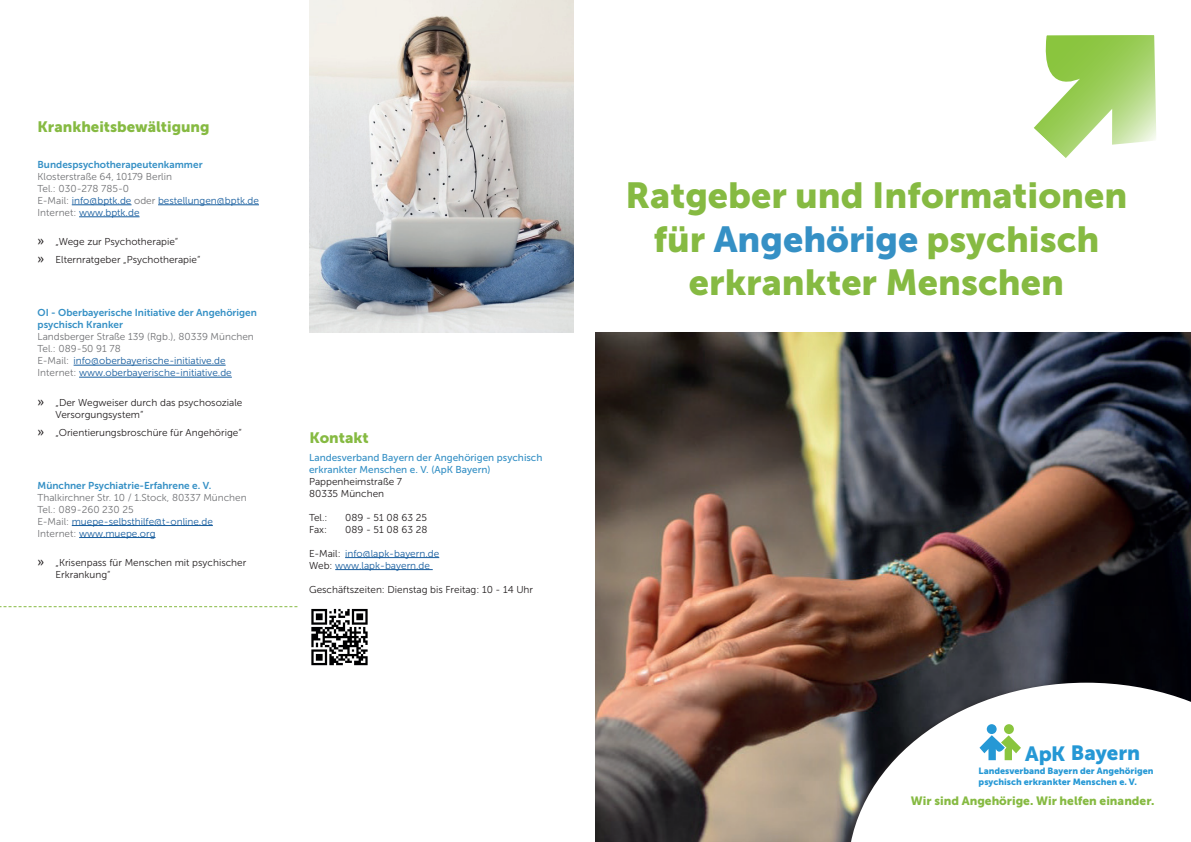
<style>
.page{position:relative;width:1191px;height:842px;background:#fff}
.page>*{position:absolute;margin:0;border:0;box-sizing:border-box;transform-origin:0 0}
.t1{font:36px/43.2px "Museo Sans 900";color:#86ba42;text-align:center}
.t2{font:20.5px "Museo Sans 900";color:#2598d5}
.t3{font:15px "Museo Sans 900";color:#86ba42}
.t4{font:12px "Museo Sans 900";color:#86ba42}
.t5{font:10px/12px "Museo Sans 300";color:#717275}
.t6{font:10px/12px "Museo Sans 300";color:#231f20}
.t7{font:10px/12px "Museo Sans 700";color:#3590c5}
.t8{font:10px/12px "Museo Sans 500";color:#3590c5}
.t9{font:10px/12px "Museo Sans 300";color:#175d9e}
.t10{font:9px/10.8px "Museo Sans 900";color:#2598d5}
.s1{color:#175d9e}
.s2{font-family:"Fira Sans";font-size:12px}
.s3{color:#231f20}
.s4{color:#3590c5}
</style>
<div class="page">
<hr style="left:72px;top:205px;width:59px;height:1px;background:#175d9e">
<hr style="left:158px;top:205px;width:101px;height:1px;background:#175d9e">
<hr style="left:79px;top:217px;width:60px;height:1px;background:#175d9e">
<hr style="left:74px;top:365px;width:152px;height:1px;background:#175d9e">
<hr style="left:79px;top:377px;width:153px;height:1px;background:#175d9e">
<hr style="left:72px;top:525px;width:141px;height:1px;background:#175d9e">
<hr style="left:79px;top:537px;width:76px;height:1px;background:#175d9e">
<img style="left:309px;top:0;width:264px;height:332px">
<hr style="left:345px;top:557px;width:94px;height:1px;background:#175d9e">
<hr style="left:335px;top:569px;width:98px;height:1px;background:#175d9e">
<svg style="left:1033px;top:35px;width:123px;height:123px"></svg>
<img style="left:595px;top:332px;width:596px;height:510px">
<div style="left:837px;top:680px;width:354px;height:162px;background:#231f20;opacity:.75"></div>
<svg style="left:848px;top:683px;width:343px;height:159px"></svg>
<svg style="left:0;top:606px;width:297px;height:1px"></svg>
<svg style="left:311px;top:608px;width:57px;height:58px"></svg>
<svg style="left:311px;top:609px;width:56px;height:56px"></svg>
<div style="left:986px;top:724px;width:10px;height:10px;background:#2598d5;border-radius:50%"></div>
<div style="left:1004px;top:724px;width:9px;height:10px;background:#8ac53e;border-radius:50%"></div>
<svg style="left:979px;top:735px;width:42px;height:25px"></svg>
<h3 class="t3" style="left:38px;top:119px;width:173px">Krankheitsbewältigung</h3>
<p class="t7" style="left:38px;top:158px;width:166px">Bundespsychotherapeutenkammer</p>
<p class="t5" style="left:38px;top:170px;width:223px">Klosterstraße 64, 10179 Berlin<br>Tel.: 030-278 785-0<br>E-Mail: <span class="s1">info@bptk.de</span> oder <span class="s1">bestellungen@bptk.de<br></span>Internet: <span class="s1">www.bptk.de</span></p>
<p class="t6" style="left:38px;top:233px;width:164px;line-height:17.7px"><span class="s2">»</span> „Wege zur Psychotherapie“<br><span class="s2">»</span> Elternratgeber „Psychotherapie“</p>
<p class="t7" style="left:38px;top:307px;width:221px">OI - Oberbayerische Initiative der Angehörigen psychisch Kranker</p>
<p class="t5" style="left:38px;top:331px;width:218px">Landsberger Straße 139 (Rgb.), 80339 München Tel.: 089-50 91 78<br>E-Mail: <span class="s1">info@oberbayerische-initiative.de </span>Internet: <span class="s1">www.oberbayerische-initiative.de</span></p>
<p class="t6" style="left:56px;top:396px;width:188px;text-indent:-18px"><span class="s2">»</span> „Der Wegweiser durch das psychosoziale<br>Versorgungsystem“</p>
<p class="t6" style="left:38px;top:426px;width:206px"><span class="s2">»</span> „Orientierungsbroschüre für Angehörige“</p>
<p class="t7" style="left:38px;top:479px;width:175px">Münchner Psychiatrie-Erfahrene e. V.</p>
<p class="t5" style="left:38px;top:491px;width:211px">Thalkirchner Str. 10 / 1.Stock, 80337 München Tel.: 089-260 230 25<br>E-Mail: <span class="s1">muepe-selbsthilfe@t-online.de </span>Internet: <span class="s1">www.muepe.org</span></p>
<p class="t6" style="left:56px;top:557px;width:192px;text-indent:-18px"><span class="s2">»</span> „Krisenpass für Menschen mit psychischer<br>Erkrankung“</p>
<h3 class="t3" style="left:309px;top:430px;width:61px">Kontakt</h3>
<p class="t8" style="left:309px;top:451px;width:235px">Landesverband Bayern der Angehörigen psychisch erkrankter Menschen e. V. (ApK Bayern)</p>
<p class="t6" style="left:309px;top:475px;width:95px">Pappenheimstraße 7<br>80335 München</p>
<p class="t6" style="left:309px;top:511px;width:20px">Tel.:</p>
<p class="t6" style="left:345px;top:511px;width:83px">089 - 51 08 63 25</p>
<p class="t6" style="left:309px;top:523px;width:20px">Fax:</p>
<p class="t6" style="left:345px;top:523px;width:84px">089 - 51 08 63 28</p>
<p class="t9" style="left:309px;top:547px;width:132px"><span class="s3">E-Mail:</span> info@lapk-bayern.de<br><span class="s3">Web:</span> www.lapk-bayern.de</p>
<p class="t6" style="left:309px;top:583px;width:225px">Geschäftszeiten: Dienstag bis Freitag: 10 - 14 Uhr</p>
<h1 class="t1" style="left:625px;top:174px;width:503px">Ratgeber und Informationen für <span class="s4">Angehörige</span> psychisch erkrankter Menschen</h1>
<h2 class="t2" style="left:1025px;top:741px;width:117px">Ap Bayern</h2>
<p class="t10" style="left:978px;top:765px;width:176px">Landesverband Bayern der Angehörigen psychisch erkrankter Menschen e. V.</p>
<h2 class="t2" style="left:1051px;top:742px;width:16px">K</h2>
<p class="t4" style="left:911px;top:794px;width:245px">Wir sind Angehörige. Wir helfen einander.</p>
</div>
